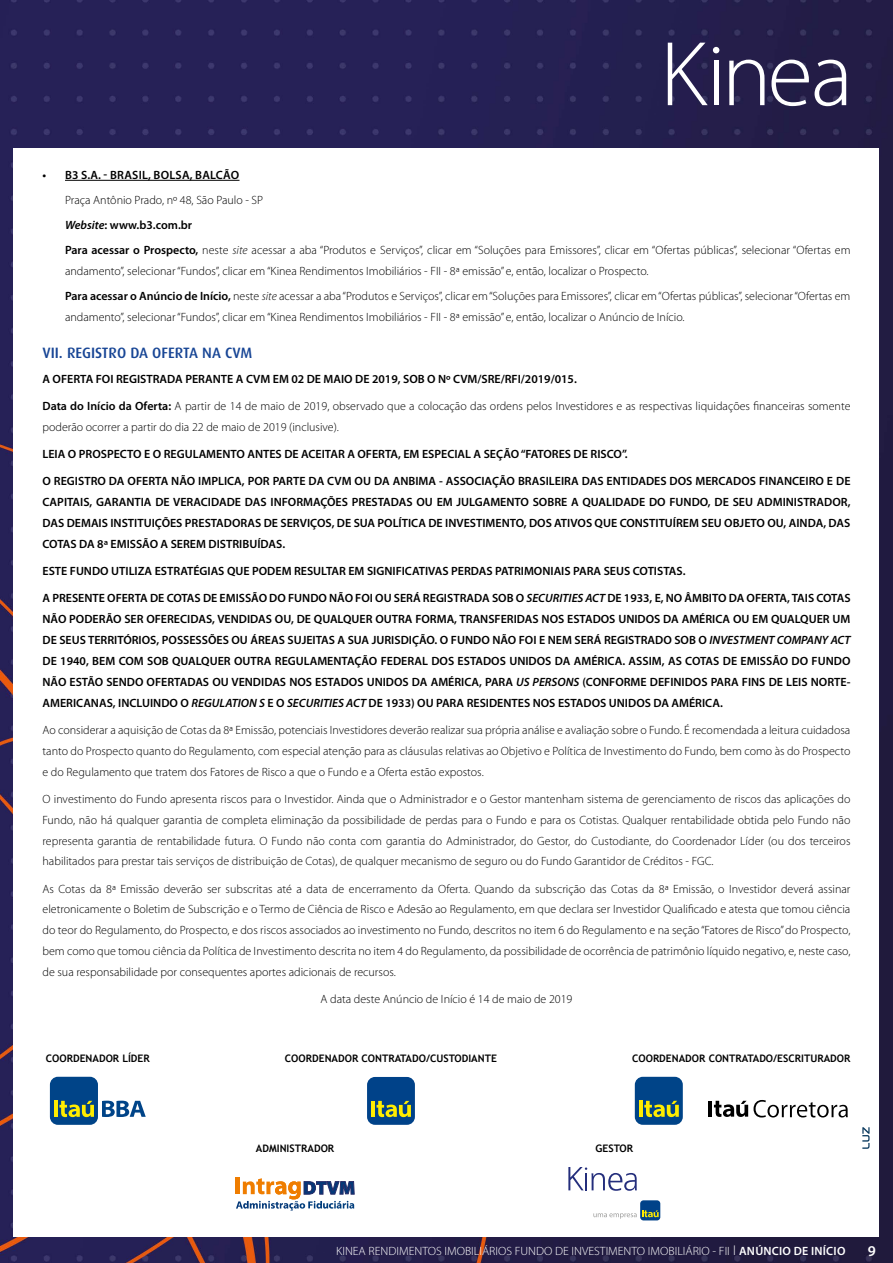
<style>
.page{position:relative;width:893px;height:1263px;background:#fff}
.page>*{position:absolute;margin:0;border:0;box-sizing:border-box;transform-origin:0 0}
.t1{font:500 15px "Dax";color:#174595}
.t2{font:600 15px "Myriad Pro";color:#fff}
.t3{font:300 12px/20.9px "Myriad Pro";color:#000}
.t4{font:600 12px/20.9px "Myriad Pro";color:#000;text-align:justify}
.t5{font:300 12px "Myriad Pro";color:#fff}
.t6{font:600 12px "Myriad Pro";letter-spacing:.02em;color:#000}
.t7{font:700 10.35px "Trebuchet MS";color:#000}
.s1{font-weight:600;font-style:italic}
.s2{font-weight:600}
.s3{font-style:italic}
.s4{font-size:13.5px}
</style>
<div class="page">
<img style="left:0;top:0;width:893px;height:1263px">
<div style="left:14px;top:149px;width:865px;height:1088px;background:#fff"></div>
<svg style="left:729px;top:60px;width:35px;height:45px"></svg>
<svg style="left:771px;top:60px;width:38px;height:46px"></svg>
<svg style="left:815px;top:60px;width:31px;height:46px"></svg>
<svg style="left:668px;top:43px;width:51px;height:62px"></svg>
<hr style="left:65px;top:180px;width:174px;height:1px;background:#000">
<svg style="left:102px;top:1101px;width:44px;height:16px"></svg>
<div style="left:50px;top:1077px;width:48px;height:48px;background:#048;border-radius:8px"></div>
<svg style="left:59px;top:1101px;width:35px;height:16px"></svg>
<hr style="left:54px;top:1101px;width:4px;height:16px;background:#ffed00">
<div style="left:635px;top:1077px;width:48px;height:48px;background:#048;border-radius:8px"></div>
<svg style="left:644px;top:1101px;width:35px;height:16px"></svg>
<hr style="left:639px;top:1101px;width:3px;height:16px;background:#ffed00">
<hr style="left:708px;top:1101px;width:4px;height:16px;background:#000">
<svg style="left:714px;top:1100px;width:134px;height:17px"></svg>
<div style="left:367px;top:1077px;width:48px;height:48px;background:#004289;border-radius:8px"></div>
<svg style="left:377px;top:1101px;width:34px;height:16px"></svg>
<hr style="left:371px;top:1101px;width:4px;height:16px;background:#ffed00">
<div style="left:640px;top:1200px;width:20px;height:20px;background:#004289;border-radius:3px"></div>
<svg style="left:593px;top:1210px;width:66px;height:9px"></svg>
<svg style="left:568px;top:1167px;width:69px;height:24px"></svg>
<hr style="left:236px;top:1177px;width:4px;height:17px;background:#ef7d00">
<svg style="left:236px;top:1178px;width:118px;height:33px"></svg>
<svg style="left:862px;top:1127px;width:7px;height:22px"></svg>
<p class="t6" style="left:43px;top:167px;width:198px">• B3 S.A. - BRASIL, BOLSA, BALCÃO</p>
<p class="t3" style="left:65px;top:188px;width:787px;line-height:25px">Praça Antônio Prado, nº 48, São Paulo - SP<br><span class="s1">Website</span><span class="s2">: www.b3.com.br<br>Para acessar o Prospecto,</span> neste <span class="s3">site</span> acessar a aba “Produtos e Serviços”, clicar em “Soluções para Emissores”, clicar em “Ofertas públicas”, selecionar “Ofertas em</p>
<p class="t3" style="left:65px;top:259px;width:787px;line-height:25px">andamento”, selecionar “Fundos”, clicar em “Kinea Rendimentos Imobiliários - FII - 8ª emissão” e, então, localizar o Prospecto.<br><span class="s2">Para acessar o Anúncio de Início,</span> neste <span class="s3">site</span> acessar a aba “Produtos e Serviços”, clicar em “Soluções para Emissores”, clicar em “Ofertas públicas”, selecionar “Ofertas em</p>
<p class="t3" style="left:65px;top:307px;width:621px">andamento”, selecionar “Fundos”, clicar em “Kinea Rendimentos Imobiliários - FII - 8ª emissão” e, então, localizar o Anúncio de Início.</p>
<p class="t1" style="left:43px;top:344px;width:211px">VII. REGISTRO DA OFERTA NA CVM</p>
<p class="t4" style="left:43px;top:368px;width:536px">A OFERTA FOI REGISTRADA PERANTE A CVM EM 02 DE MAIO DE 2019, SOB O Nº CVM/SRE/RFI/2019/015.</p>
<p class="t3" style="left:43px;top:396px;width:809px"><span class="s2">Data do Início da Oferta:</span> A partir de 14 de maio de 2019, observado que a colocação das ordens pelos Investidores e as respectivas liquidações financeiras somente poderão ocorrer a partir do dia 22 de maio de 2019 (inclusive).</p>
<p class="t4" style="left:43px;top:443px;width:587px">LEIA O PROSPECTO E O REGULAMENTO ANTES DE ACEITAR A OFERTA, EM ESPECIAL A SEÇÃO “FATORES DE RISCO”.</p>
<p class="t4" style="left:43px;top:471px;width:809px">O REGISTRO DA OFERTA NÃO IMPLICA, POR PARTE DA CVM OU DA ANBIMA - ASSOCIAÇÃO BRASILEIRA DAS ENTIDADES DOS MERCADOS FINANCEIRO E DE CAPITAIS, GARANTIA DE VERACIDADE DAS INFORMAÇÕES PRESTADAS OU EM JULGAMENTO SOBRE A QUALIDADE DO FUNDO, DE SEU ADMINISTRADOR, DAS DEMAIS INSTITUIÇÕES PRESTADORAS DE SERVIÇOS, DE SUA POLÍTICA DE INVESTIMENTO, DOS ATIVOS QUE CONSTITUÍREM SEU OBJETO OU, AINDA, DAS COTAS DA 8ª EMISSÃO A SEREM DISTRIBUÍDAS.</p>
<p class="t4" style="left:43px;top:560px;width:644px">ESTE FUNDO UTILIZA ESTRATÉGIAS QUE PODEM RESULTAR EM SIGNIFICATIVAS PERDAS PATRIMONIAIS PARA SEUS COTISTAS.</p>
<p class="t4" style="left:43px;top:588px;width:809px">A PRESENTE OFERTA DE COTAS DE EMISSÃO DO FUNDO NÃO FOI OU SERÁ REGISTRADA SOB O <span class="s3">SECURITIES ACT</span> DE 1933, E, NO ÂMBITO DA OFERTA, TAIS COTAS NÃO PODERÃO SER OFERECIDAS, VENDIDAS OU, DE QUALQUER OUTRA FORMA, TRANSFERIDAS NOS ESTADOS UNIDOS DA AMÉRICA OU EM QUALQUER UM DE SEUS TERRITÓRIOS, POSSESSÕES OU ÁREAS SUJEITAS A SUA JURISDIÇÃO. O FUNDO NÃO FOI E NEM SERÁ REGISTRADO SOB O <span class="s3">INVESTMENT COMPANY ACT </span>DE 1940, BEM COM SOB QUALQUER OUTRA REGULAMENTAÇÃO FEDERAL DOS ESTADOS UNIDOS DA AMÉRICA. ASSIM, AS COTAS DE EMISSÃO DO FUNDO NÃO ESTÃO SENDO OFERTADAS OU VENDIDAS NOS ESTADOS UNIDOS DA AMÉRICA, PARA <span class="s3">US PERSONS</span> (CONFORME DEFINIDOS PARA FINS DE LEIS NORTE-AMERICANAS, INCLUINDO O <span class="s3">REGULATION S</span> E O <span class="s3">SECURITIES ACT</span> DE 1933) OU PARA RESIDENTES NOS ESTADOS UNIDOS DA AMÉRICA.</p>
<p class="t3" style="left:43px;top:720px;width:809px;text-align:justify">Ao considerar a aquisição de Cotas da 8ª Emissão, potenciais Investidores deverão realizar sua própria análise e avaliação sobre o Fundo. É recomendada a leitura cuidadosa tanto do Prospecto quanto do Regulamento, com especial atenção para as cláusulas relativas ao Objetivo e Política de Investimento do Fundo, bem como às do Prospecto e do Regulamento que tratem dos Fatores de Risco a que o Fundo e a Oferta estão expostos.</p>
<p class="t3" style="left:43px;top:789px;width:809px;text-align:justify">O investimento do Fundo apresenta riscos para o Investidor. Ainda que o Administrador e o Gestor mantenham sistema de gerenciamento de riscos das aplicações do Fundo, não há qualquer garantia de completa eliminação da possibilidade de perdas para o Fundo e para os Cotistas. Qualquer rentabilidade obtida pelo Fundo não representa garantia de rentabilidade futura. O Fundo não conta com garantia do Administrador, do Gestor, do Custodiante, do Coordenador Líder (ou dos terceiros habilitados para prestar tais serviços de distribuição de Cotas), de qualquer mecanismo de seguro ou do Fundo Garantidor de Créditos - FGC.</p>
<p class="t3" style="left:43px;top:878px;width:809px;text-align:justify">As Cotas da 8ª Emissão deverão ser subscritas até a data de encerramento da Oferta. Quando da subscrição das Cotas da 8ª Emissão, o Investidor deverá assinar eletronicamente o Boletim de Subscrição e o Termo de Ciência de Risco e Adesão ao Regulamento, em que declara ser Investidor Qualificado e atesta que tomou ciência do teor do Regulamento, do Prospecto, e dos riscos associados ao investimento no Fundo, descritos no item 6 do Regulamento e na seção “Fatores de Risco” do Prospecto, bem como que tomou ciência da Política de Investimento descrita no item 4 do Regulamento, da possibilidade de ocorrência de patrimônio líquido negativo, e, neste caso, de sua responsabilidade por consequentes aportes adicionais de recursos.</p>
<p class="t3" style="left:321px;top:989px;width:253px">A data deste Anúncio de Início é 14 de maio de 2019</p>
<p class="t7" style="left:46px;top:1052px;width:106px">COORDENADOR LÍDER</p>
<p class="t7" style="left:285px;top:1052px;width:213px">COORDENADOR CONTRATADO/CUSTODIANTE</p>
<p class="t7" style="left:632px;top:1052px;width:220px">COORDENADOR CONTRATADO/ESCRITURADOR</p>
<p class="t7" style="left:256px;top:1142px;width:80px">ADMINISTRADOR</p>
<p class="t7" style="left:596px;top:1142px;width:39px">GESTOR</p>
<p class="t5" style="left:336px;top:1244px;width:511px">KINEA RENDIMENTOS IMOBILIÁRIOS FUNDO DE INVESTIMENTO IMOBILIÁRIO - FII <span class="s4">l</span> <span class="s2">ANÚNCIO DE INÍCIO</span></p>
<p class="t2" style="left:868px;top:1241px;width:10px">9</p>
</div>
